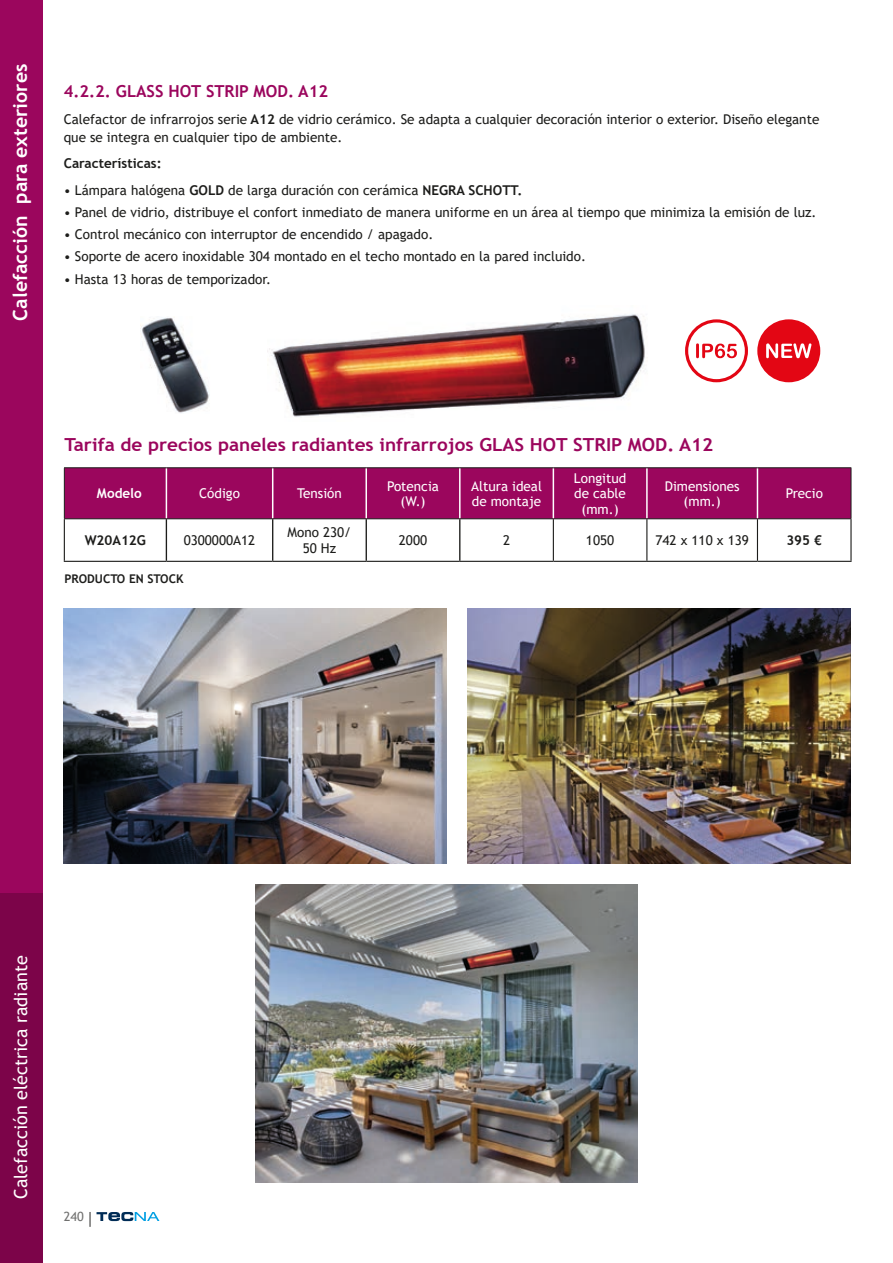
<style>
.page{position:relative;width:893px;height:1263px;background:#fff}
.page>*{position:absolute;margin:0;border:0;box-sizing:border-box;transform-origin:0 0}
.t1{font:21px "Trebuchet MS";color:#fff}
.t2{font:700 19.5px "Trebuchet MS";color:#fff}
.t3{font:700 18px "Trebuchet MS";color:#9b065d;scale:1.05 1}
.t4{font:18px "Trebuchet MS";color:#fff}
.t5{font:700 16.5px "Trebuchet MS";color:#9b065d}
.t6{font:13.5px/15.5px "Trebuchet MS";color:#1d1d1b;text-align:center}
.t7{font:13.5px/15.5px "Trebuchet MS";color:#fff;text-align:center}
.t8{font:700 13.5px "Trebuchet MS";color:#1d1d1b}
.t9{font:700 13.5px "Trebuchet MS";color:#fff}
.t10{font:12.75px "Trebuchet MS";color:#70706f}
.t11{font:700 12px "Trebuchet MS";color:#1d1d1b}
.s1{font-weight:700}
</style>
<div class="page">
<svg style="left:89px;top:1212px;width:2px;height:15px"></svg>
<svg style="left:97px;top:1212px;width:62px;height:9px"></svg>
<div style="left:0;top:0;width:43px;height:893px;background:#9b065d"></div>
<div style="left:0;top:893px;width:43px;height:370px;background:#7c0449"></div>
<div style="left:65px;top:468px;width:786px;height:50px;background:#9b065d"></div>
<hr style="left:166px;top:519px;width:1px;height:42px;background:#1d1d1b">
<hr style="left:272px;top:519px;width:1px;height:42px;background:#1d1d1b">
<hr style="left:366px;top:519px;width:1px;height:42px;background:#1d1d1b">
<hr style="left:459px;top:519px;width:1px;height:42px;background:#1d1d1b">
<hr style="left:553px;top:519px;width:1px;height:42px;background:#1d1d1b">
<hr style="left:646px;top:519px;width:1px;height:42px;background:#1d1d1b">
<hr style="left:757px;top:519px;width:1px;height:42px;background:#1d1d1b">
<hr style="left:166px;top:468px;width:1px;height:50px;background:#fff">
<hr style="left:272px;top:468px;width:1px;height:50px;background:#fff">
<hr style="left:365px;top:468px;width:2px;height:50px;background:#fff">
<hr style="left:459px;top:468px;width:2px;height:50px;background:#fff">
<hr style="left:553px;top:468px;width:1px;height:50px;background:#fff">
<hr style="left:646px;top:468px;width:2px;height:50px;background:#fff">
<hr style="left:757px;top:468px;width:1px;height:50px;background:#fff">
<hr style="left:64px;top:519px;width:1px;height:42px;background:#1d1d1b">
<hr style="left:850px;top:519px;width:2px;height:42px;background:#1d1d1b">
<hr style="left:64px;top:561px;width:102px;height:1px;background:#1d1d1b">
<hr style="left:166px;top:561px;width:107px;height:1px;background:#1d1d1b">
<hr style="left:273px;top:561px;width:93px;height:1px;background:#1d1d1b">
<hr style="left:366px;top:561px;width:94px;height:1px;background:#1d1d1b">
<hr style="left:460px;top:561px;width:93px;height:1px;background:#1d1d1b">
<hr style="left:553px;top:561px;width:94px;height:1px;background:#1d1d1b">
<hr style="left:647px;top:561px;width:110px;height:1px;background:#1d1d1b">
<hr style="left:757px;top:561px;width:95px;height:1px;background:#1d1d1b">
<hr style="left:64px;top:467px;width:102px;height:1px;background:#1d1d1b">
<hr style="left:64px;top:468px;width:1px;height:50px;background:#1d1d1b">
<hr style="left:166px;top:467px;width:107px;height:1px;background:#1d1d1b">
<hr style="left:273px;top:467px;width:93px;height:1px;background:#1d1d1b">
<hr style="left:366px;top:467px;width:94px;height:1px;background:#1d1d1b">
<hr style="left:460px;top:467px;width:93px;height:1px;background:#1d1d1b">
<hr style="left:553px;top:467px;width:94px;height:1px;background:#1d1d1b">
<hr style="left:647px;top:467px;width:110px;height:1px;background:#1d1d1b">
<hr style="left:757px;top:467px;width:94px;height:1px;background:#1d1d1b">
<hr style="left:851px;top:468px;width:1px;height:50px;background:#1d1d1b">
<hr style="left:64px;top:518px;width:102px;height:1px;background:#1d1d1b">
<hr style="left:166px;top:518px;width:107px;height:1px;background:#1d1d1b">
<hr style="left:273px;top:518px;width:93px;height:1px;background:#1d1d1b">
<hr style="left:366px;top:518px;width:94px;height:1px;background:#1d1d1b">
<hr style="left:460px;top:518px;width:93px;height:1px;background:#1d1d1b">
<hr style="left:553px;top:518px;width:94px;height:1px;background:#1d1d1b">
<hr style="left:647px;top:518px;width:110px;height:1px;background:#1d1d1b">
<hr style="left:757px;top:518px;width:94px;height:1px;background:#1d1d1b">
<img style="left:269px;top:314px;width:376px;height:103px">
<img style="left:140px;top:318px;width:70px;height:95px">
<svg style="left:685px;top:319px;width:63px;height:63px"></svg>
<div style="left:757px;top:319px;width:63px;height:63px;background:#e30614;border-radius:50%"></div>
<svg style="left:766px;top:343px;width:45px;height:15px"></svg>
<img style="left:64px;top:608px;width:382px;height:255px">
<img style="left:255px;top:884px;width:383px;height:298px">
<img style="left:468px;top:608px;width:382px;height:255px">
<h2 class="t2" style="left:8px;top:320px;width:258px;rotate:-90deg">Calefacción para exteriores</h2>
<h1 class="t1" style="left:8px;top:173px;width:111px;rotate:-90deg">Calefacción</h1>
<p class="t5" style="left:64px;top:81px;width:266px">4.2.2. GLASS HOT STRIP MOD. A12</p>
<p class="t6" style="left:64px;top:110px;width:757px;line-height:18px;text-align:left">Calefactor de infrarrojos serie <span class="s1">A12</span> de vidrio cerámico. Se adapta a cualquier decoración interior o exterior. Diseño elegante que se integra en cualquier tipo de ambiente.</p>
<p class="t8" style="left:64px;top:155px;width:99px">Características:</p>
<p class="t6" style="left:64px;top:182px;width:460px">• Lámpara halógena <span class="s1">GOLD</span> de larga duración con cerámica <span class="s1">NEGRA SCHOTT.</span></p>
<p class="t6" style="left:64px;top:204px;width:754px">• Panel de vidrio, distribuye el confort inmediato de manera uniforme en un área al tiempo que minimiza la emisión de luz.</p>
<p class="t6" style="left:64px;top:227px;width:371px">• Control mecánico con interruptor de encendido / apagado.</p>
<p class="t6" style="left:64px;top:249px;width:524px">• Soporte de acero inoxidable 304 montado en el techo montado en la pared incluido.</p>
<p class="t6" style="left:64px;top:271px;width:209px">• Hasta 13 horas de temporizador.</p>
<h3 class="t3" style="left:64px;top:434px;width:619px">Tarifa de precios paneles radiantes infrarrojos GLAS HOT STRIP MOD. A12</h3>
<p class="t9" style="left:97px;top:485px;width:46px">Modelo</p>
<p class="t7" style="left:199px;top:486px;width:42px">Código</p>
<p class="t7" style="left:297px;top:486px;width:46px">Tensión</p>
<p class="t7" style="left:387px;top:478px;width:53px">Potencia (W.)</p>
<p class="t7" style="left:471px;top:478px;width:72px;text-align:left">Altura ideal de montaje</p>
<p class="t7" style="left:574px;top:470px;width:54px">Longitud de cable (mm.)</p>
<p class="t7" style="left:665px;top:478px;width:76px">Dimensiones (mm.)</p>
<p class="t7" style="left:786px;top:486px;width:39px">Precio</p>
<p class="t8" style="left:85px;top:532px;width:63px">W20A12G</p>
<p class="t6" style="left:184px;top:532px;width:73px">0300000A12</p>
<p class="t6" style="left:288px;top:525px;width:65px">Mono 230/<br>50 Hz</p>
<p class="t6" style="left:399px;top:532px;width:30px">2000</p>
<p class="t6" style="left:503px;top:532px;width:9px">2</p>
<p class="t6" style="left:586px;top:532px;width:30px">1050</p>
<p class="t6" style="left:655px;top:532px;width:95px">742 x 110 x 139</p>
<p class="t8" style="left:786px;top:532px;width:37px">395 €</p>
<p class="t11" style="left:64px;top:571px;width:121px">PRODUCTO EN STOCK</p>
<h3 class="t4" style="left:9px;top:1199px;width:246px;rotate:-90deg">Calefacción eléctrica radiante</h3>
<h3 class="t4" style="left:9px;top:1199px;width:218px;rotate:-90deg">G ma omercial/industrial</h3>
<p class="t10" style="left:64px;top:1209px;width:22px">240</p>
</div>
